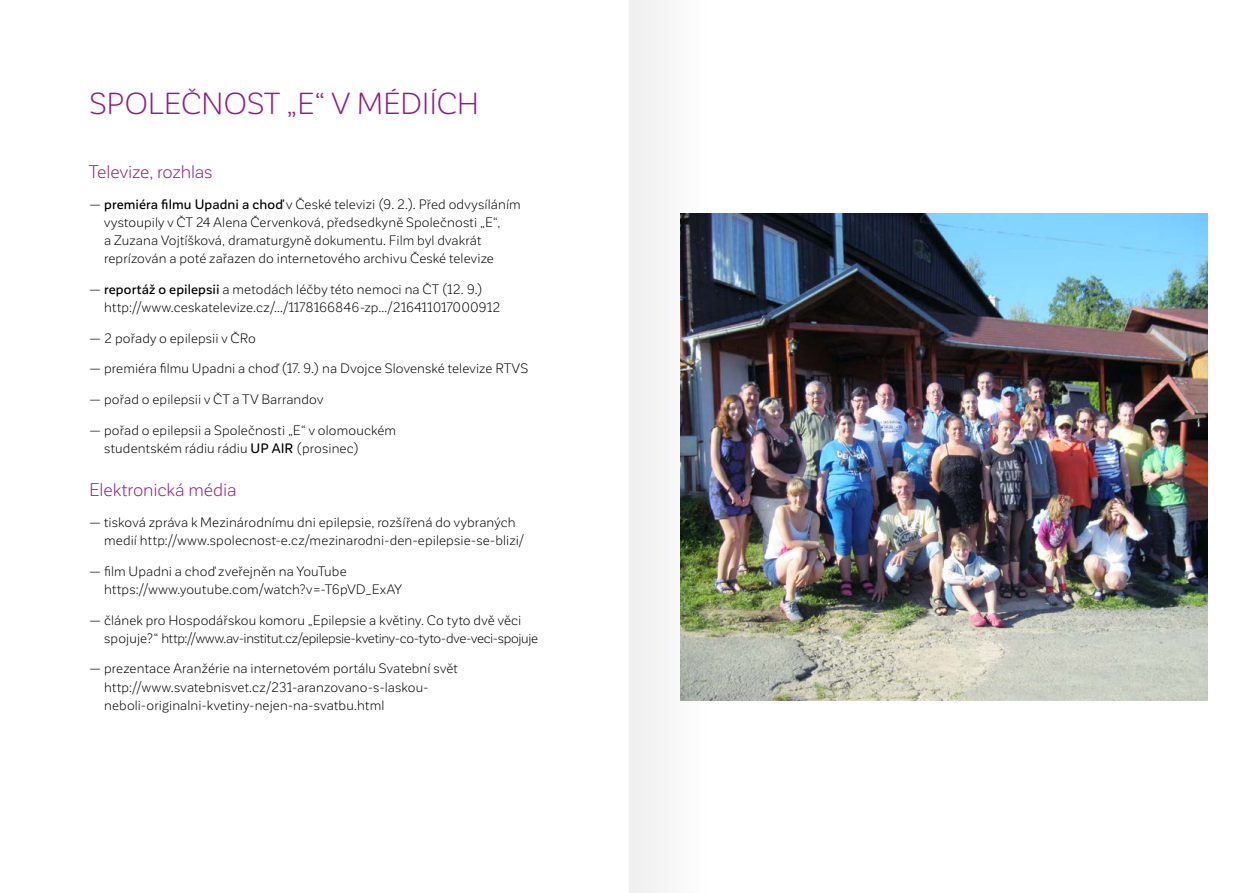
<style>
.page{position:relative;width:1259px;height:893px;background:#fff}
.page>*{position:absolute;margin:0;border:0;box-sizing:border-box;transform-origin:0 0}
.kapitola{font:30px "Corporative Sans Rd";color:#951b81}
.podkapitola{font:18px "Corporative Sans Rd";letter-spacing:-.005em;color:#951b81}
.text_ne_blok_ne_dele{font:13.5px/18px "Corporative Sans Rd";letter-spacing:.01em;color:#000}
.s1{font-weight:500}
</style>
<div class="page">
<img style="left:710px;top:214px;width:498px;height:486px">
<svg style="left:629px;top:0;width:81px;height:893px"></svg>
<p class="kapitola" style="left:89px;top:87px;width:391px">SPOLEČNOST „E“ V MÉDIÍCH</p>
<p class="podkapitola" style="left:89px;top:162px;width:125px">Televize, rozhlas</p>
<p class="text_ne_blok_ne_dele" style="left:104px;top:195px;width:418px;text-indent:-15px">— <span class="s1">premiéra filmu Upadni a choď</span> v České televizi (9. 2.). Před odvysíláním vystoupily v ČT 24 Alena Červenková, předsedkyně Společnosti „E“,<br>a Zuzana Vojtíšková, dramaturgyně dokumentu. Film byl dvakrát reprízován a poté zařazen do internetového archivu České televize</p>
<p class="text_ne_blok_ne_dele" style="left:104px;top:280px;width:398px;text-indent:-15px">— <span class="s1">reportáž o epilepsii</span> a metodách léčby této nemoci na ČT (12. 9.) http://www.ceskatelevize.cz/…/1178166846-zp…/216411017000912</p>
<p class="text_ne_blok_ne_dele" style="left:89px;top:329px;width:168px">— 2 pořady o epilepsii v ČRo</p>
<p class="text_ne_blok_ne_dele" style="left:89px;top:360px;width:440px">— premiéra filmu Upadni a choď (17. 9.) na Dvojce Slovenské televize RTVS</p>
<p class="text_ne_blok_ne_dele" style="left:89px;top:390px;width:236px">— pořad o epilepsii v ČT a TV Barrandov</p>
<p class="text_ne_blok_ne_dele" style="left:104px;top:421px;width:293px;text-indent:-15px">— pořad o epilepsii a Společnosti „E“ v olomouckém studentském rádiu rádiu <span class="s1">UP AIR</span> (prosinec)</p>
<p class="podkapitola" style="left:89px;top:480px;width:149px">Elektronická média</p>
<p class="text_ne_blok_ne_dele" style="left:104px;top:514px;width:421px;text-indent:-15px">— tisková zpráva k Mezinárodnímu dni epilepsie, rozšířená do vybraných medií http://www.spolecnost-e.cz/mezinarodni-den-epilepsie-se-blizi/</p>
<p class="text_ne_blok_ne_dele" style="left:104px;top:562px;width:299px;text-indent:-15px">— film Upadni a choď zveřejněn na YouTube https://www.youtube.com/watch?v=-T6pVD_ExAY</p>
<p class="text_ne_blok_ne_dele" style="left:104px;top:611px;width:435px;text-indent:-15px">— článek pro Hospodářskou komoru „Epilepsie a květiny. Co tyto dvě věci spojuje?“ http://www.av-institut.cz/epilepsie-kvetiny-co-tyto-dve-veci-spojuje</p>
<p class="text_ne_blok_ne_dele" style="left:104px;top:660px;width:355px;text-indent:-15px">— prezentace Aranžérie na internetovém portálu Svatební svět http://www.svatebnisvet.cz/231-aranzovano-s-laskou&shy;neboli-originalni-kvetiny-nejen-na-svatbu.html</p>
</div>
